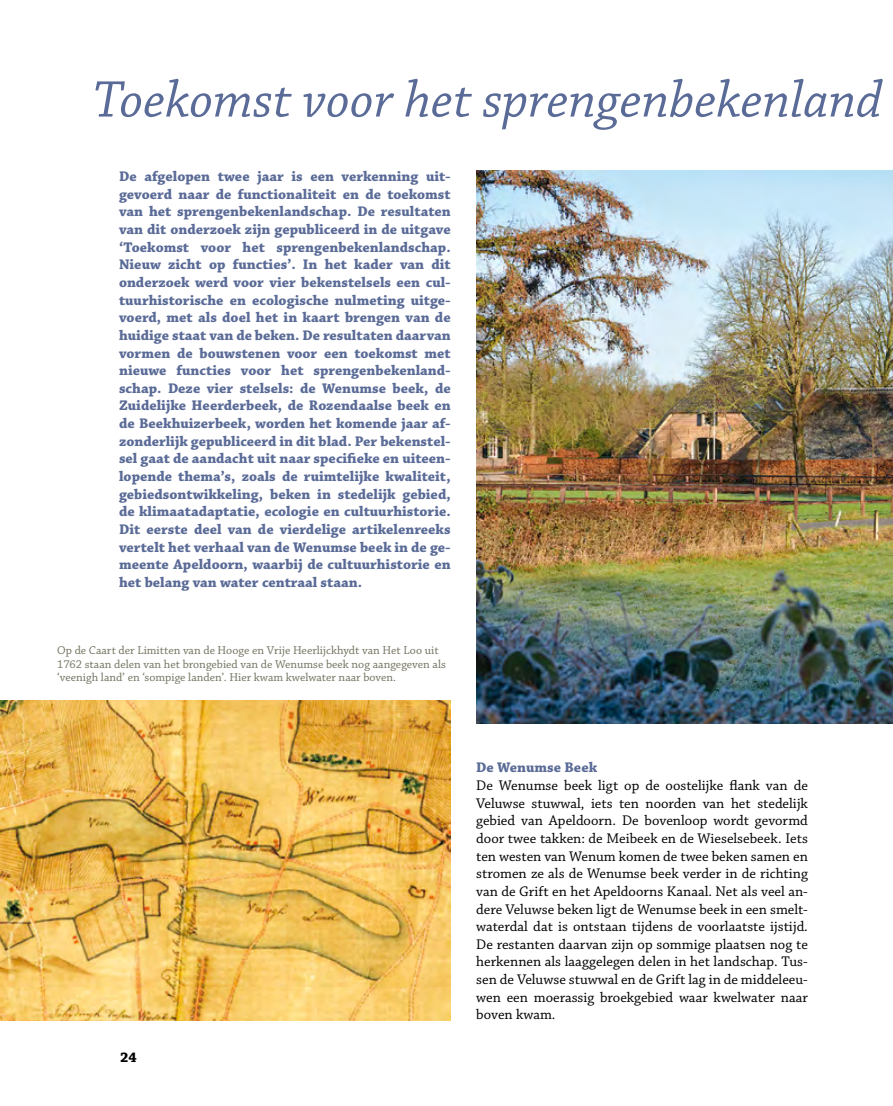
<style>
.page{position:relative;width:893px;height:1106px;background:#fff}
.page>*{position:absolute;margin:0;border:0;box-sizing:border-box;transform-origin:0 0}
.t1{font:italic 54px "Chaparral Pro";color:#5a6b97}
.t2{font:700 14.7px/17.7px "Chaparral Pro";color:#5a6b97;text-align:justify}
.t3{font:14.7px/17.7px "Chaparral Pro";color:#000;text-align:justify}
.t4{font:700 14.7px "Chaparral Pro";color:#000}
.t5{font:12px/13.5px "Chaparral Pro";color:#747361}
</style>
<div class="page">
<img style="left:0;top:701px;width:451px;height:319px">
<img style="left:476px;top:170px;width:417px;height:553px">
<h1 class="t1" style="left:92px;top:70px;width:791px">Toekomst voor het sprengenbekenland</h1>
<p class="t2" style="left:119px;top:168px;width:333px">De afgelopen twee jaar is een verkenning uit&shy;gevoerd naar de functionaliteit en de toekomst van het sprengenbekenlandschap. De resultaten van dit onderzoek zijn gepubliceerd in de uitgave ‘Toekomst voor het sprengenbekenlandschap.<br>Nieuw zicht op functies’. In het kader van dit onderzoek werd voor vier bekenstelsels een cul&shy;tuurhistorische en ecologische nulmeting uitge&shy;voerd, met als doel het in kaart brengen van de huidige staat van de beken. De resultaten daarvan vormen de bouwstenen voor een toekomst met nieuwe functies voor het sprengenbekenland&shy;schap. Deze vier stelsels: de Wenumse beek, de Zuidelijke Heerderbeek, de Rozendaalse beek en de Beekhuizerbeek, worden het komende jaar af&shy;zonderlijk gepubliceerd in dit blad. Per bekenstel&shy;sel gaat de aandacht uit naar specifieke en uiteen&shy;lopende thema’s, zoals de ruimtelijke kwaliteit, gebiedsontwikkeling, beken in stedelijk gebied, de klimaatadaptatie, ecologie en cultuurhistorie.<br>Dit eerste deel van de vierdelige artikelenreeks vertelt het verhaal van de Wenumse beek in de ge&shy;meente Apeldoorn, waarbij de cultuurhistorie en het belang van water centraal staan.</p>
<p class="t5" style="left:57px;top:644px;width:390px">Op de Caart der Limitten van de Hooge en Vrije Heerlijckhydt van Het Loo uit<br>1762 staan delen van het brongebied van de Wenumse beek nog aangegeven als ‘veenigh land’ en ‘sompige landen’. Hier kwam kwelwater naar boven.</p>
<p class="t4" style="left:120px;top:1048px;width:18px">24</p>
<p class="t2" style="left:476px;top:759px;width:122px">De Wenumse Beek</p>
<p class="t3" style="left:476px;top:777px;width:333px">De Wenumse beek ligt op de oostelijke flank van de Veluwse stuwwal, iets ten noorden van het stedelijk gebied van Apeldoorn. De bovenloop wordt gevormd door twee takken: de Meibeek en de Wieselsebeek. Iets ten westen van Wenum komen de twee beken samen en stromen ze als de Wenumse beek verder in de richting van de Grift en het Apeldoorns Kanaal. Net als veel an&shy;dere Veluwse beken ligt de Wenumse beek in een smelt&shy;waterdal dat is ontstaan tijdens de voorlaatste ijstijd.<br>De restanten daarvan zijn op sommige plaatsen nog te herkennen als laaggelegen delen in het landschap. Tus&shy;sen de Veluwse stuwwal en de Grift lag in de middeleeu&shy;wen een moerassig broekgebied waar kwelwater naar boven kwam.</p>
</div>
